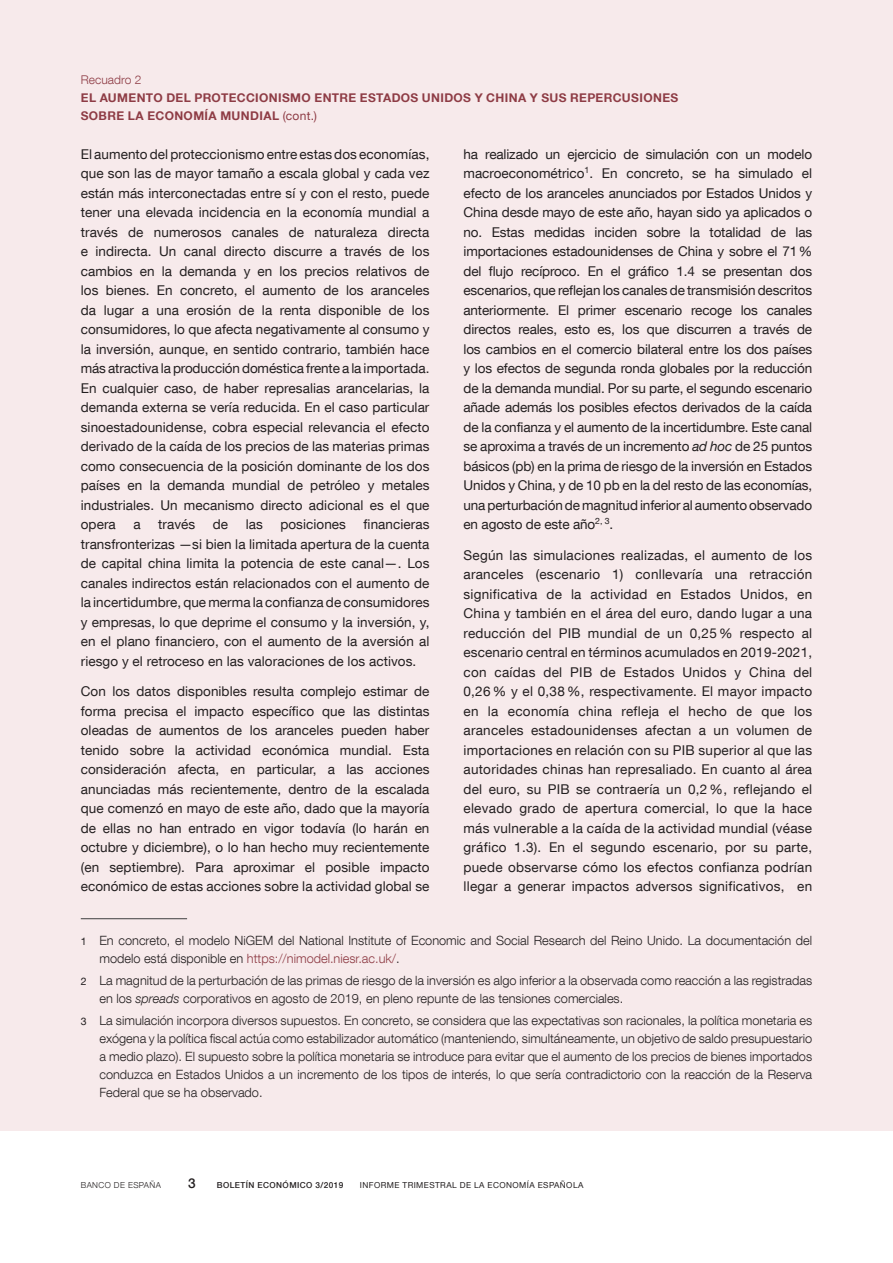
<style>
.page{position:relative;width:893px;height:1263px;background:#fff}
.page>*{position:absolute;margin:0;border:0;box-sizing:border-box;transform-origin:0 0}
.Texto_recuadro{font:13.5px/19.5px "Bd E Neue Helvetica";letter-spacing:.005em;color:#231f20;text-align:justify}
.t1{font:500 13.5px "Bd E Neue Helvetica";color:#231f20}
.Citas_recuadro{font:300 12.75px/18px "Bd E Neue Helvetica";color:#231f20}
.Título_recuadro{font:700 12px/18px "Bd E Neue Helvetica";letter-spacing:.03em;color:#8e3c45}
.Numero_recuadro{font:300 12px "Bd E Neue Helvetica";letter-spacing:.005em;color:#8e3c45}
.t2{font:8.25px "Bd E Neue Helvetica";letter-spacing:.05em;color:#231f20}
.t3{font:500 8.25px "Bd E Neue Helvetica";letter-spacing:.05em;color:#231f20}
.t4{font:300 8.25px "Bd E Neue Helvetica";letter-spacing:.05em;color:#231f20}
.s1{font-weight:400}
.s2{font-style:italic}
.s3{font-weight:400;font-size:10.5px}
.s4{color:#8e3c45}
</style>
<div class="page">
<div style="left:0;top:0;width:893px;height:1131px;background:#f7eaeb"></div>
<hr style="left:81px;top:918px;width:106px;height:1px;background:#3e3e3f">
<p class="Numero_recuadro" style="left:81px;top:72px;width:62px">Recuadro 2</p>
<p class="Título_recuadro" style="left:81px;top:88px;width:599px">EL AUMENTO DEL PROTECCIONISMO ENTRE ESTADOS UNIDOS Y CHINA Y SUS REPERCUSIONES<br>SOBRE LA ECONOMÍA MUNDIAL <span class="s1">(cont.)</span></p>
<p class="Texto_recuadro" style="left:81px;top:144px;width:350px">El aumento del proteccionismo entre estas dos economías, que son las de mayor tamaño a escala global y cada vez están más interconectadas entre sí y con el resto, puede tener una elevada incidencia en la economía mundial a través de numerosos canales de naturaleza directa e indirecta. Un canal directo discurre a través de los cambios en la demanda y en los precios relativos de los bienes. En concreto, el aumento de los aranceles da lugar a una erosión de la renta disponible de los consumidores, lo que afecta negativamente al consumo y la inversión, aunque, en sentido contrario, también hace más atractiva la producción doméstica frente a la importada.<br>En cualquier caso, de haber represalias arancelarias, la demanda externa se vería reducida. En el caso particular sinoestadounidense, cobra especial relevancia el efecto derivado de la caída de los precios de las materias primas como consecuencia de la posición dominante de los dos países en la demanda mundial de petróleo y metales industriales. Un mecanismo directo adicional es el que opera</p>
<p class="Texto_recuadro" style="left:133px;top:515px;width:9px">a</p>
<p class="Texto_recuadro" style="left:158px;top:515px;width:39px">través</p>
<p class="Texto_recuadro" style="left:213px;top:515px;width:17px">de</p>
<p class="Texto_recuadro" style="left:246px;top:515px;width:19px">las</p>
<p class="Texto_recuadro" style="left:280px;top:515px;width:67px">posiciones</p>
<p class="Texto_recuadro" style="left:81px;top:515px;width:350px;text-indent:283px">financieras transfronterizas —si bien la limitada apertura de la cuenta de capital china limita la potencia de este canal—. Los canales indirectos están relacionados con el aumento de la incertidumbre, que merma la confianza de consumidores y empresas, lo que deprime el consumo y la inversión, y, en el plano financiero, con el aumento de la aversión al riesgo y el retroceso en las valoraciones de los activos.</p>
<p class="Texto_recuadro" style="left:81px;top:681px;width:350px">Con los datos disponibles resulta complejo estimar de forma precisa el impacto específico que las distintas oleadas de aumentos de los aranceles pueden haber tenido sobre la actividad económica mundial. Esta consideración afecta, en particular, a las acciones anunciadas más recientemente, dentro de la escalada que comenzó en mayo de este año, dado que la mayoría de ellas no han entrado en vigor todavía (lo harán en octubre y diciembre), o lo han hecho muy recientemente (en septiembre). Para aproximar el posible impacto económico de estas acciones sobre la actividad global se</p>
<p class="Texto_recuadro" style="left:463px;top:144px;width:350px">ha realizado un ejercicio de simulación con un modelo macroeconométrico<sup>1</sup>. En concreto, se ha simulado el efecto de los aranceles anunciados por Estados Unidos y China desde mayo de este año, hayan sido ya aplicados o no. Estas medidas inciden sobre la totalidad de las importaciones estadounidenses de China y sobre el 71% del flujo recíproco. En el gráfico 1.4 se presentan dos escenarios, que reflejan los canales de transmisión descritos anteriormente. El primer escenario recoge los canales directos reales, esto es, los que discurren a través de los cambios en el comercio bilateral entre los dos países y los efectos de segunda ronda globales por la reducción de la demanda mundial. Por su parte, el segundo escenario añade además los posibles efectos derivados de la caída de la confianza y el aumento de la incertidumbre. Este canal se aproxima a través de un incremento <span class="s2">ad hoc</span> de 25 puntos básicos (pb) en la prima de riesgo de la inversión en Estados Unidos y China, y de 10 pb en la del resto de las economías, una perturbación de magnitud inferior al aumento observado en agosto de este año<sup>2,</sup> <sup>3</sup>.</p>
<p class="Texto_recuadro" style="left:463px;top:545px;width:350px">Según las simulaciones realizadas, el aumento de los aranceles (escenario 1) conllevaría una retracción significativa de la actividad en Estados Unidos, en China y también en el área del euro, dando lugar a una reducción del PIB mundial de un 0,25% respecto al escenario central en términos acumulados en 2019‑2021, con caídas del PIB de Estados Unidos y China del 0,26% y el 0,38%, respectivamente. El mayor impacto en la economía china refleja el hecho de que los aranceles estadounidenses afectan a un volumen de importaciones en relación con su PIB superior al que las autoridades chinas han represaliado. En cuanto al área del euro, su PIB se contraería un 0,2%, reflejando el elevado grado de apertura comercial, lo que la hace más vulnerable a la caída de la actividad mundial (véase gráfico 1.3). En el segundo escenario, por su parte, puede observarse cómo los efectos confianza podrían llegar a generar impactos adversos significativos, en</p>
<p class="Citas_recuadro" style="left:99px;top:931px;width:714px;text-indent:-19px"><span class="s3">1</span> En concreto, el modelo NiGEM del National Institute of Economic and Social Research del Reino Unido. La documentación del modelo está disponible en <span class="s4">https://nimodel.niesr.ac.uk/</span>.</p>
<p class="Citas_recuadro" style="left:99px;top:971px;width:714px;text-indent:-19px"><span class="s3">2</span> La magnitud de la perturbación de las primas de riesgo de la inversión es algo inferior a la observada como reacción a las registradas en los <span class="s2">spreads</span> corporativos en agosto de 2019, en pleno repunte de las tensiones comerciales.</p>
<p class="Citas_recuadro" style="left:99px;top:1011px;width:714px;text-align:justify;text-indent:-19px"><span class="s3">3</span> La simulación incorpora diversos supuestos. En concreto, se considera que las expectativas son racionales, la política monetaria es exógena y la política fiscal actúa como estabilizador automático (manteniendo, simultáneamente, un objetivo de saldo presupuestario a medio plazo). El supuesto sobre la política monetaria se introduce para evitar que el aumento de los precios de bienes importados conduzca en Estados Unidos a un incremento de los tipos de interés, lo que sería contradictorio con la reacción de la Reserva Federal que se ha observado.</p>
<p class="t4" style="left:81px;top:1180px;width:82px">BANCO DE ESPAÑA</p>
<p class="t1" style="left:188px;top:1175px;width:9px">3</p>
<p class="t3" style="left:217px;top:1180px;width:128px">BOLETÍN ECONÓMICO 3/2019</p>
<p class="t2" style="left:360px;top:1180px;width:225px">INFORME TRIMESTRAL DE LA ECONOMÍA ESPAÑOLA</p>
</div>
